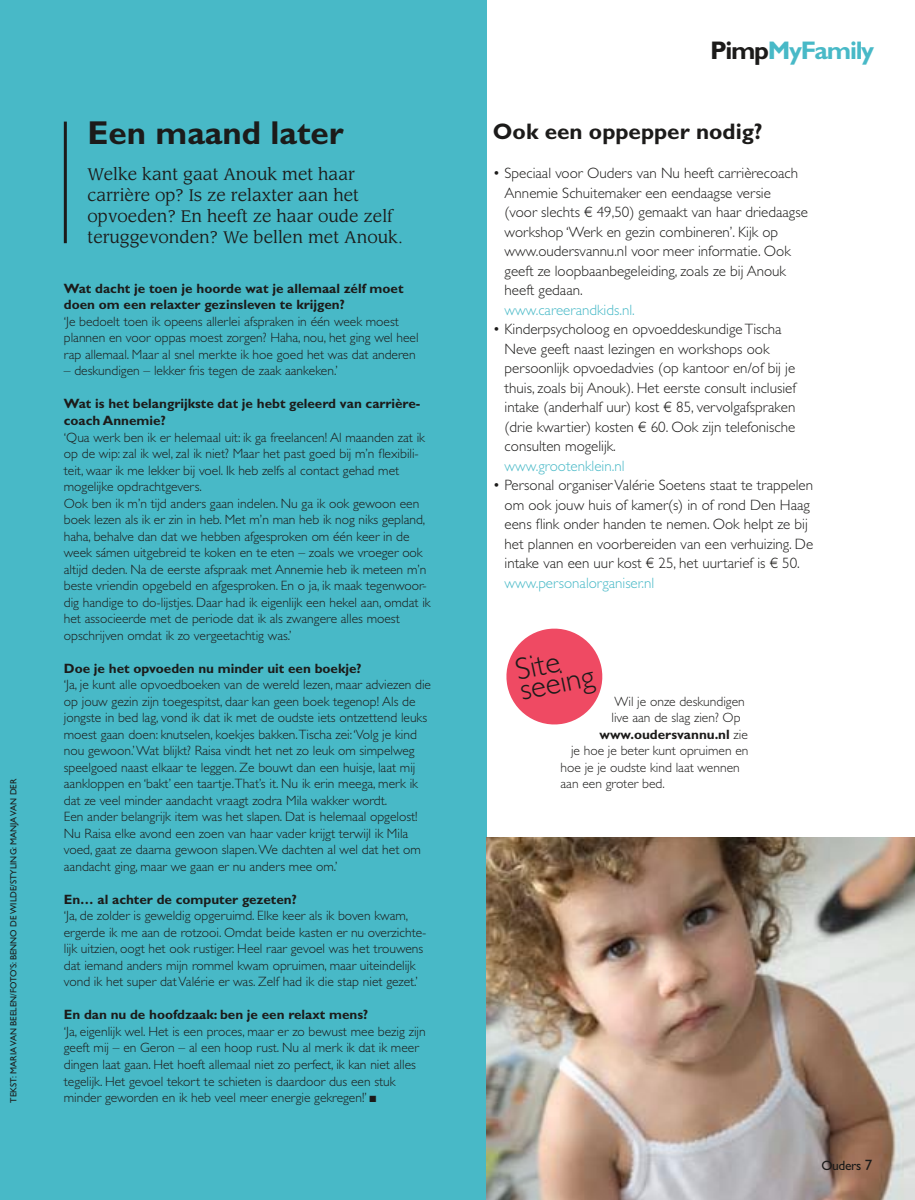
<style>
.page{position:relative;width:915px;height:1200px;background:#fff}
.page>*{position:absolute;margin:0;border:0;box-sizing:border-box;transform-origin:0 0}
._02_Subkop{font:700 33.15px "Gill Sans Std";color:#1c1b1a}
._07_Platte_tekst{font:300 31.05px "Gill Sans Std";color:#1c1b1a}
._18_Label{font:700 25.5px "Gill Sans Std";letter-spacing:-.05em;color:#48b9c7}
._02_Subkop-2{font:700 22.5px "Gill Sans Std";color:#1c1b1a}
._04_Intro{font:16.5px/21px "Leawood Std";color:#1c1b1a}
._07_Platte_tekst-2{font:300 15px/19.5px "Gill Sans Std";color:#1c1b1a}
._07_Platte_tekst-3{font:300 13.5px/16.5px "Gill Sans Std";color:#1c1b1a}
._10_Tussenkop{font:700 13.5px/16.5px "Gill Sans Std";color:#1c1b1a}
._12_Kadertekst{font:300 13.5px "Gill Sans Std";color:#1c1b1a}
._12_Kadertekst-2{font:700 13.5px "Gill Sans Std";color:#1c1b1a}
.t1{font:13.5px "Gill Sans Std";letter-spacing:-.025em;color:#1c1b1a}
._05_Credit{font:9px "Gill Sans Std";color:#1c1b1a}
.s1{color:#1c1b1a}
.s2{color:#48b9c7}
.s3{font-weight:300}
.s4{font-size:15px}
</style>
<div class="page">
<div style="left:0;top:0;width:486px;height:1199px;background:#48b9c7"></div>
<img style="left:486px;top:837px;width:428px;height:362px">
<hr style="left:64px;top:121px;width:3px;height:122px;background:#1c1b1a">
<svg style="left:506px;top:628px;width:97px;height:97px"></svg>
<p class="_05_Credit" style="left:8px;top:1102px;width:325px;rotate:-90deg">TEKST: MARIA VAN BEELEN/FOTO’S: BENNO DE WILDE/STYLING: MANJA VAN DER</p>
<p class="_02_Subkop" style="left:87px;top:113px;width:258px">Een maand later</p>
<p class="_04_Intro" style="left:87px;top:164px;width:317px">Welke kant gaat Anouk met haar carrière op? Is ze relaxter aan het opvoeden? En heeft ze haar oude zelf teruggevonden? We bellen met Anouk.</p>
<p class="_10_Tussenkop" style="left:64px;top:280px;width:341px">Wat dacht je toen je hoorde wat je allemaal zélf moet doen om een relaxter gezinsleven te krijgen?</p>
<p class="_07_Platte_tekst-3" style="left:64px;top:313px;width:356px">‘Je bedoelt toen ik opeens allerlei afspraken in één week moest plannen en voor oppas moest zorgen? Haha, nou, het ging wel heel rap allemaal. Maar al snel merkte ik hoe goed het was dat anderen</p>
<p class="_07_Platte_tekst-3" style="left:64px;top:363px;width:275px">– deskundigen – lekker fris tegen de zaak aankeken.’</p>
<p class="_10_Tussenkop" style="left:64px;top:395px;width:358px">Wat is het belangrijkste dat je hebt geleerd van carrière&shy;coach Annemie?</p>
<p class="_07_Platte_tekst-3" style="left:64px;top:429px;width:362px">‘Qua werk ben ik er helemaal uit: ik ga freelancen! Al maanden zat ik op de wip: zal ik wel, zal ik niet? Maar het past goed bij m’n flexibili&shy;teit, waar ik me lekker bij voel. Ik heb zelfs al contact gehad met mogelijke opdrachtgevers.</p>
<p class="_07_Platte_tekst-3" style="left:64px;top:495px;width:368px">Ook ben ik m’n tijd anders gaan indelen. Nu ga ik ook gewoon een boek lezen als ik er zin in heb. Met m’n man heb ik nog niks gepland, haha, behalve dan dat we hebben afgesproken om één keer in de week sámen uitgebreid te koken en te eten – zoals we vroeger ook altijd deden. Na de eerste afspraak met Annemie heb ik meteen m’n beste vriendin opgebeld en afgesproken. En o ja, ik maak tegenwoor&shy;dig handige to do-lijstjes. Daar had ik eigenlijk een hekel aan, omdat ik het associeerde met de periode dat ik als zwangere alles moest opschrijven omdat ik zo vergeetachtig was.’</p>
<p class="_10_Tussenkop" style="left:64px;top:659px;width:299px">Doe je het opvoeden nu minder uit een boekje?</p>
<p class="_07_Platte_tekst-3" style="left:64px;top:676px;width:368px">‘Ja, je kunt alle opvoedboeken van de wereld lezen, maar adviezen die op jouw gezin zijn toegespitst, daar kan geen boek tegenop! Als de jongste in bed lag, vond ik dat ik met de oudste iets ontzettend leuks moest gaan doen: knutselen, koekjes bakken.Tischa zei: ‘Volg je kind nou gewoon.’ Wat blijkt? Raisa vindt het net zo leuk om simpelweg speelgoed naast elkaar te leggen. Ze bouwt dan een huisje, laat mij aankloppen en ‘bakt’ een taartje.That’s it. Nu ik erin meega, merk ik dat ze veel minder aandacht vraagt zodra Mila wakker wordt.</p>
<p class="_07_Platte_tekst-3" style="left:64px;top:808px;width:358px">Een ander belangrijk item was het slapen. Dat is helemaal opgelost!<br>Nu Raisa elke avond een zoen van haar vader krijgt terwijl ik Mila voed, gaat ze daarna gewoon slapen. We dachten al wel dat het om aandacht ging, maar we gaan er nu anders mee om.’</p>
<p class="_10_Tussenkop" style="left:64px;top:890px;width:234px">En… al achter de computer gezeten?</p>
<p class="_07_Platte_tekst-3" style="left:64px;top:907px;width:364px">‘Ja, de zolder is geweldig opgeruimd. Elke keer als ik boven kwam, ergerde ik me aan de rotzooi. Omdat beide kasten er nu overzichte&shy;lijk uitzien, oogt het ook rustiger. Heel raar gevoel was het trouwens dat iemand anders mijn rommel kwam opruimen, maar uiteindelijk vond ik het super dat Valérie er was. Zelf had ik die stap niet gezet.’</p>
<p class="_10_Tussenkop" style="left:64px;top:1006px;width:306px">En dan nu de hoofdzaak: ben je een relaxt mens?</p>
<p class="_07_Platte_tekst-3" style="left:64px;top:1023px;width:363px">‘Ja, eigenlijk wel. Het is een proces, maar er zo bewust mee bezig zijn geeft mij – en Geron – al een hoop rust. Nu al merk ik dat ik meer dingen laat gaan. Het hoeft allemaal niet zo perfect, ik kan niet alles tegelijk. Het gevoel tekort te schieten is daardoor dus een stuk</p>
<p class="_07_Platte_tekst-3" style="left:64px;top:1089px;width:314px">minder geworden en ik heb veel meer energie gekregen!’ ■</p>
<p class="_18_Label" style="left:709px;top:35px;width:165px"><span class="s1">Pimp</span>MyFamily</p>
<p class="_02_Subkop-2" style="left:492px;top:118px;width:271px">Ook een oppepper nodig?</p>
<p class="_07_Platte_tekst-2" style="left:504px;top:163px;width:305px;text-indent:-12px">• Speciaal voor Ouders van Nu heeft carrièrecoach Annemie Schuitemaker een eendaagse versie<br>(voor slechts € 49,50) gemaakt van haar driedaagse workshop ‘Werk en gezin combineren’. Kijk op www.oudersvannu.nl voor meer informatie. Ook geeft ze loopbaanbegeleiding, zoals ze bij Anouk heeft gedaan.<br><span class="s2">www.careerandkids.nl.</span></p>
<p class="_07_Platte_tekst-2" style="left:504px;top:319px;width:293px;text-indent:-12px">• Kinderpsycholoog en opvoeddeskundige Tischa Neve geeft naast lezingen en workshops ook persoonlijk opvoedadvies (op kantoor en/of bij je thuis, zoals bij Anouk). Het eerste consult inclusief intake (anderhalf uur) kost € 85, vervolgafspraken (drie kwartier) kosten € 60. Ook zijn telefonische consulten mogelijk.<br><span class="s2">www.grootenklein.nl</span></p>
<p class="_07_Platte_tekst-2" style="left:504px;top:475px;width:310px;text-indent:-12px">• Personal organiser Valérie Soetens staat te trappelen om ook jouw huis of kamer(s) in of rond Den Haag eens flink onder handen te nemen. Ook helpt ze bij het plannen en voorbereiden van een verhuizing. De intake van een uur kost € 25, het uurtarief is € 50. <span class="s2">www.personalorganiser.nl</span></p>
<p class="_07_Platte_tekst" style="left:512px;top:652px;width:46px;rotate:-12deg">Site</p>
<p class="_07_Platte_tekst" style="left:516px;top:672px;width:77px;rotate:-12deg">seeing</p>
<p class="_12_Kadertekst" style="left:614px;top:693px;width:132px">Wil je onze deskundigen</p>
<p class="_12_Kadertekst" style="left:611px;top:710px;width:130px">live aan de slag zien? Op</p>
<p class="_12_Kadertekst-2" style="left:599px;top:726px;width:150px">www.oudersvannu.nl <span class="s3">zie</span></p>
<p class="_12_Kadertekst" style="left:570px;top:743px;width:179px">je hoe je beter kunt opruimen en</p>
<p class="_12_Kadertekst" style="left:560px;top:759px;width:181px">hoe je je oudste kind laat wennen</p>
<p class="_12_Kadertekst" style="left:560px;top:776px;width:106px">aan een groter bed.</p>
<p class="t1" style="left:821px;top:1157px;width:52px">Ouders <span class="s4">7</span></p>
</div>
